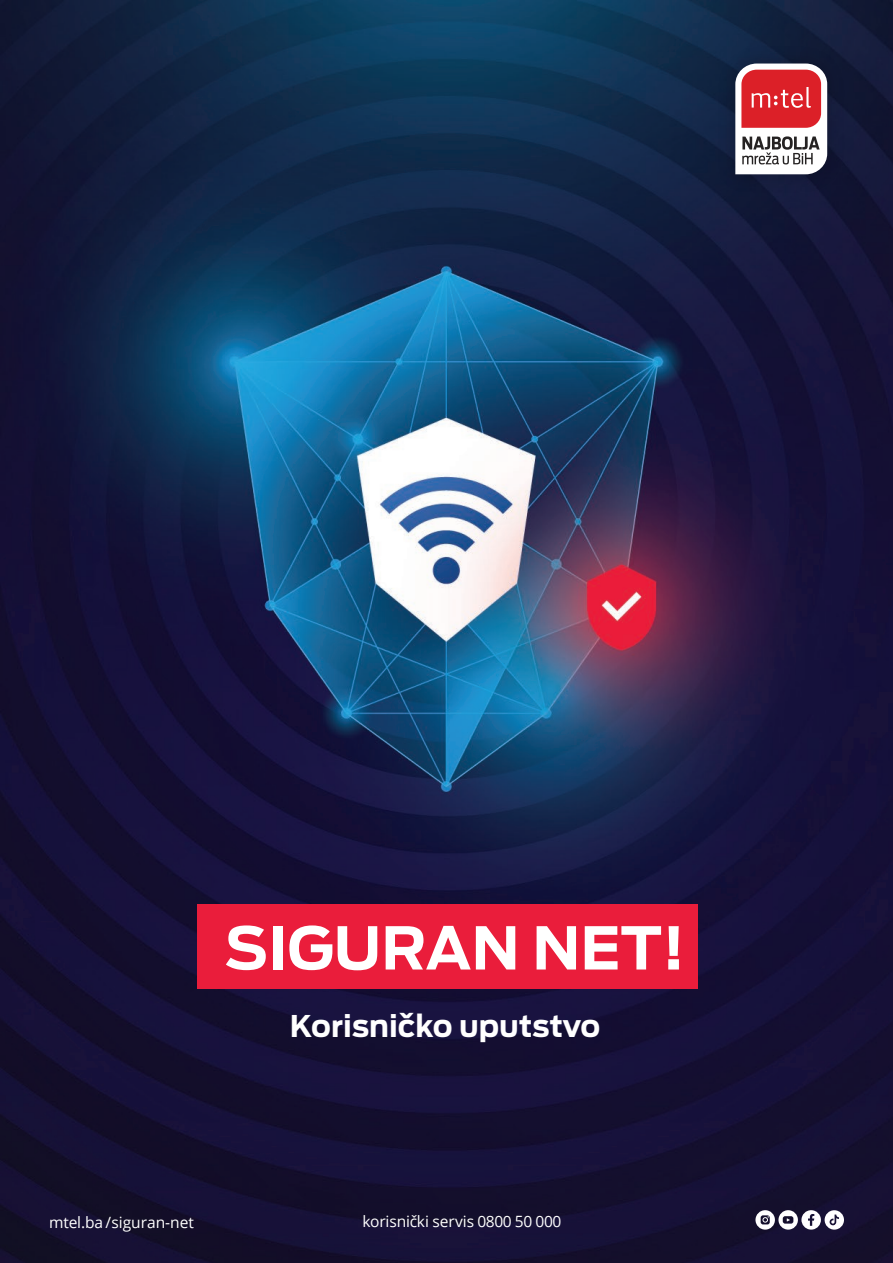
<style>
.page{position:relative;width:893px;height:1263px;background:#fff}
.page>*{position:absolute;margin:0;border:0;box-sizing:border-box;transform-origin:0 0}
.t1{font:700 58.5px "Antenna 2";color:#fff}
.t2{font:700 30px "Antenna 2";color:#fff}
.t3{font:15.6px "Open Sans";letter-spacing:-.005em;color:#fff}
</style>
<div class="page">
<img style="left:0;top:1px;width:893px;height:1262px">
<div style="left:197px;top:905px;width:500px;height:84px;background:#ea1d3b"></div>
<img style="left:710px;top:38px;width:143px;height:162px">
<svg style="left:735px;top:64px;width:92px;height:110px"></svg>
<svg style="left:755px;top:1210px;width:89px;height:19px"></svg>
<h1 class="t1" style="left:225px;top:908px;width:462px">SIGURAN NET!</h1>
<h2 class="t2" style="left:290px;top:1005px;width:312px">Korisničko uputstvo</h2>
<p class="t3" style="left:49px;top:1212px;width:146px">mtel.ba /siguran-net</p>
<p class="t3" style="left:362px;top:1210px;width:201px">korisnički servis 0800 50 000</p>
</div>
